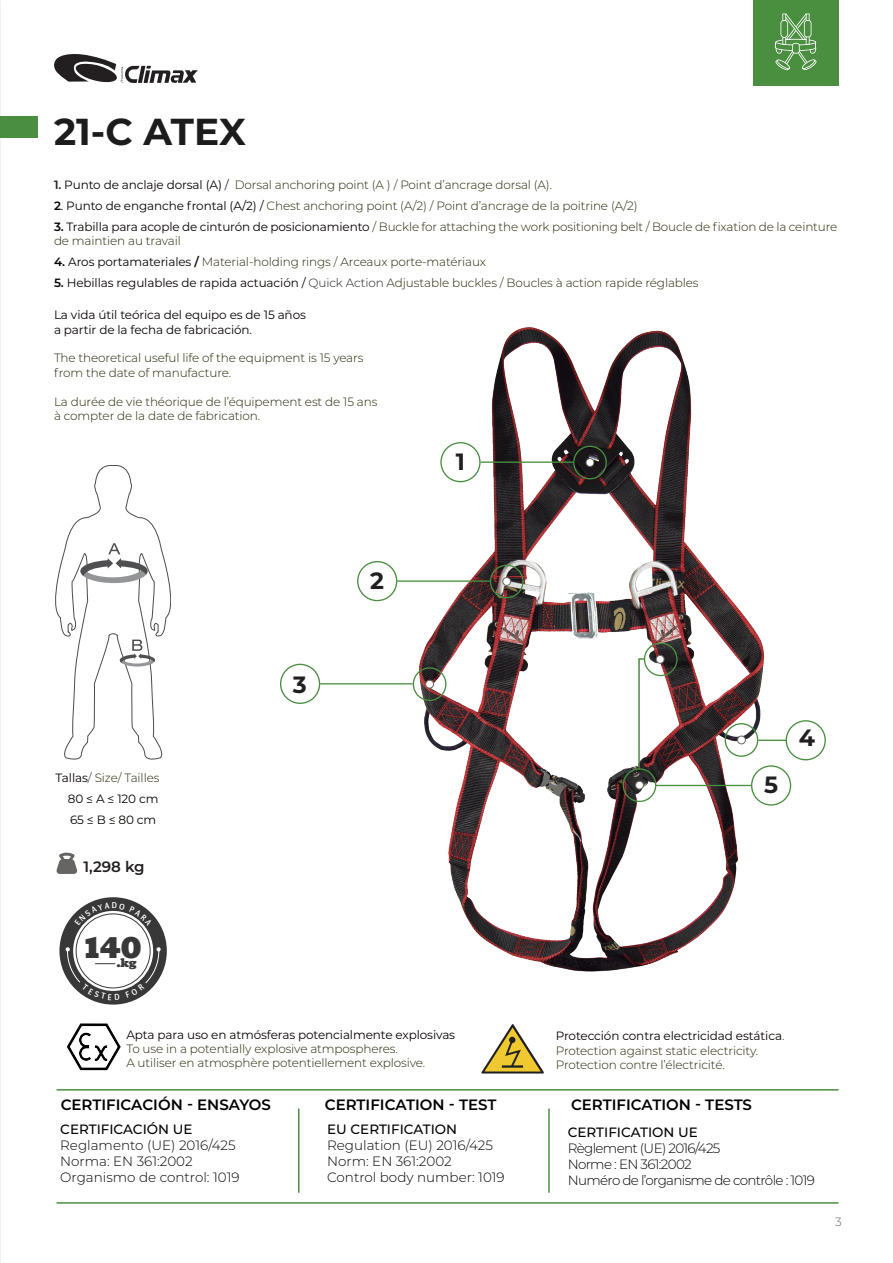
<style>
.page{position:relative;width:893px;height:1263px;background:#fff}
.page>*{position:absolute;margin:0;border:0;box-sizing:border-box;transform-origin:0 0}
.NOMBRE_PRODUCTO{font:700 37.5px "Montserrat";letter-spacing:-.005em;color:#1c1c1c}
.t1{font:31.8px "Bevan";color:#383838}
.t2{font:700 23.55px "Montserrat";color:#231f20}
.TITULO_2_pagina{font:600 15px "Montserrat";color:#000001}
.t3{font:600 15px "Montserrat";color:#231f20}
.TEXTO_BASE{font:300 13.5px "Montserrat";letter-spacing:-.05em;color:#000002}
.TEXTO_BASE-2{font:300 13.5px "Montserrat";color:#000001}
.TEXTO_BASE-3{font:300 13.5px "Montserrat";color:#000002}
.TEXTO_BASE-4{font:500 13.5px "Montserrat";color:#000002}
.TEXTO_BASE-5{font:500 13.5px "Montserrat";color:#000001}
.t4{font:300 12px/14.4px "Montserrat";letter-spacing:-.01em;color:#252205}
.t5{font:12px "Montserrat";letter-spacing:-.01em;color:#080302}
.t6{font:300 12px "Montserrat";color:#666563}
.t7{font:11.7px "Bevan";color:#383838}
.s1{font-weight:600;color:#231f20}
.s2{font-weight:400;color:#080302}
.s3{font-weight:400;color:#231f20}
.s4{font-weight:600;color:#080302}
.s5{color:#231f20}
.s6{font-weight:300;color:#252205}
</style>
<div class="page">
<img style="left:386px;top:327px;width:402px;height:645px">
<svg style="left:56px;top:852px;width:22px;height:22px"></svg>
<hr style="left:298px;top:1108px;width:1px;height:85px;background:#4a8e41">
<hr style="left:548px;top:1108px;width:2px;height:85px;background:#4a8e41">
<hr style="left:57px;top:1089px;width:781px;height:1px;background:#4a8e41">
<hr style="left:57px;top:1202px;width:781px;height:2px;background:#4a8e41">
<div style="left:0;top:116px;width:38px;height:22px;background:#4a8e41"></div>
<svg style="left:54px;top:54px;width:144px;height:29px"></svg>
<div style="left:754px;top:0;width:85px;height:85px;background:#4a8e40"></div>
<svg style="left:775px;top:14px;width:41px;height:56px"></svg>
<svg style="left:56px;top:465px;width:115px;height:294px"></svg>
<hr style="left:481px;top:461px;width:92px;height:2px;background:#4a8e41">
<div style="left:440px;top:442px;width:41px;height:40px;border:1px solid #4a8e41;border-radius:50%"></div>
<div style="left:573px;top:446px;width:34px;height:33px;border:1px solid #4a8e41;border-radius:50%"></div>
<div style="left:586px;top:459px;width:8px;height:7px;background:#fff;border-radius:50%"></div>
<div style="left:586px;top:458px;width:8px;height:9px;border:1px solid #666563;border-radius:50%"></div>
<hr style="left:320px;top:683px;width:93px;height:1px;background:#4a8e41">
<div style="left:280px;top:664px;width:40px;height:40px;border:1px solid #4a8e41;border-radius:50%"></div>
<div style="left:413px;top:667px;width:33px;height:34px;border:1px solid #4a8e41;border-radius:50%"></div>
<div style="left:426px;top:680px;width:8px;height:8px;background:#fff;border-radius:50%"></div>
<div style="left:425px;top:680px;width:9px;height:8px;border:1px solid #666563;border-radius:50%"></div>
<svg style="left:758px;top:740px;width:28px;height:1px"></svg>
<hr style="left:656px;top:785px;width:95px;height:1px;background:#4a8e41">
<div style="left:786px;top:720px;width:40px;height:40px;border:1px solid #4a8e41;border-radius:50%"></div>
<div style="left:751px;top:765px;width:40px;height:41px;border:1px solid #4a8e41;border-radius:50%"></div>
<div style="left:725px;top:723px;width:33px;height:34px;border:1px solid #4a8e41;border-radius:50%"></div>
<div style="left:623px;top:768px;width:33px;height:34px;border:1px solid #4a8e41;border-radius:50%"></div>
<div style="left:644px;top:642px;width:34px;height:34px;border:1px solid #4a8e41;border-radius:50%"></div>
<div style="left:737px;top:736px;width:8px;height:8px;background:#fff;border-radius:50%"></div>
<div style="left:737px;top:735px;width:9px;height:9px;border:1px solid #666563;border-radius:50%"></div>
<div style="left:635px;top:781px;width:8px;height:8px;background:#fff;border-radius:50%"></div>
<div style="left:635px;top:781px;width:9px;height:8px;border:1px solid #666563;border-radius:50%"></div>
<div style="left:656px;top:655px;width:8px;height:8px;background:#fff;border-radius:50%"></div>
<div style="left:656px;top:655px;width:8px;height:9px;border:1px solid #666563;border-radius:50%"></div>
<hr style="left:397px;top:580px;width:93px;height:2px;background:#4a8e41">
<div style="left:357px;top:561px;width:40px;height:40px;border:1px solid #4a8e41;border-radius:50%"></div>
<div style="left:490px;top:565px;width:34px;height:33px;border:1px solid #4a8e41;border-radius:50%"></div>
<div style="left:503px;top:577px;width:8px;height:8px;background:#fff;border-radius:50%"></div>
<div style="left:502px;top:577px;width:9px;height:9px;border:1px solid #666563;border-radius:50%"></div>
<svg style="left:638px;top:657px;width:7px;height:114px"></svg>
<svg style="left:67px;top:1023px;width:54px;height:47px"></svg>
<svg style="left:481px;top:1024px;width:63px;height:49px"></svg>
<svg style="left:59px;top:897px;width:108px;height:107px"></svg>
<p class="NOMBRE_PRODUCTO" style="left:54px;top:105px;width:193px">21-C ATEX</p>
<p class="t4" style="left:54px;top:177px;width:500px"><span class="s1">1.</span> <span class="s2">Punto de anclaje dorsal (A)</span> <span class="s3">/</span> Dorsal anchoring point (A ) / Point d’ancrage dorsal (A).</p>
<p class="t4" style="left:54px;top:198px;width:585px"><span class="s4">2</span><span class="s2">. Punto de enganche frontal (A/2) /</span> Chest anchoring point (A/2) / Point d’ancrage de la poitrine (A/2)</p>
<p class="t4" style="left:54px;top:219px;width:785px"><span class="s4">3.</span> <span class="s2">Trabilla para acople de cinturón de posicionamiento</span> / Buckle for attaching the work positioning belt / Boucle de fixation de la ceinture de maintien au travail</p>
<p class="t4" style="left:54px;top:254px;width:434px"><span class="s4">4.</span> <span class="s2">Aros portamateriales</span> <span class="s4">/</span> Material-holding rings / Arceaux porte-matériaux</p>
<p class="t4" style="left:54px;top:275px;width:646px"><span class="s4">5.</span> <span class="s2">Hebillas regulables de rapida actuación /</span> <span class="s5">Quick Action</span> Adjustable buckles / Boucles à action rapide réglables</p>
<p class="t5" style="left:54px;top:307px;width:253px">La vida útil teórica del equipo es de 15 años</p>
<p class="t5" style="left:54px;top:321px;width:200px">a partir de la fecha de fabricación.</p>
<p class="t4" style="left:54px;top:351px;width:311px">The theoretical useful life of the equipment is 15 years</p>
<p class="t4" style="left:54px;top:365px;width:179px">from the date of manufacture.</p>
<p class="t4" style="left:54px;top:394px;width:325px">La durée de vie théorique de l’équipement est de 15 ans</p>
<p class="t4" style="left:54px;top:408px;width:208px">à compter de la date de fabrication.</p>
<p class="t4" style="left:56px;top:770px;width:105px"><span class="s2">Tallas</span><span class="s5">/</span> Size/ Tailles</p>
<p class="t5" style="left:68px;top:790px;width:92px">80 ≤ A ≤ 120 cm</p>
<p class="t5" style="left:70px;top:811px;width:88px">65 ≤ B ≤ 80 cm</p>
<p class="t3" style="left:84px;top:855px;width:63px">1,298 kg</p>
<h2 class="t1" style="left:85px;top:920px;width:59px">140</h2>
<p class="t7" style="left:117px;top:953px;width:21px">.kg</p>
<p class="t2" style="left:293px;top:667px;width:15px">3</p>
<p class="t2" style="left:370px;top:563px;width:15px">2</p>
<p class="t2" style="left:456px;top:444px;width:11px">1</p>
<p class="t4" style="left:126px;top:1027px;width:330px"><span class="s2">Apta para uso en atmósferas potencialmente explosivas<br></span>To use in a potentially explosive atmpospheres.<br>A utiliser en atmosphère potentiellement explosive.</p>
<p class="t2" style="left:764px;top:768px;width:16px">5</p>
<p class="t2" style="left:799px;top:720px;width:18px">4</p>
<p class="t5" style="left:556px;top:1028px;width:230px">Protección contra electricidad estática<span class="s6">.</span></p>
<p class="t4" style="left:556px;top:1043px;width:204px">Protection against static electricity.</p>
<p class="t4" style="left:556px;top:1057px;width:170px">Protection contre l’électricité.</p>
<p class="TITULO_2_pagina" style="left:61px;top:1093px;width:212px">CERTIFICACIÓN - ENSAYOS</p>
<p class="TITULO_2_pagina" style="left:325px;top:1093px;width:173px">CERTIFICATION - TEST</p>
<p class="TITULO_2_pagina" style="left:571px;top:1093px;width:182px">CERTIFICATION - TESTS</p>
<p class="TEXTO_BASE-5" style="left:60px;top:1119px;width:134px">CERTIFICACIÓN UE</p>
<p class="TEXTO_BASE-2" style="left:60px;top:1136px;width:177px">Reglamento (UE) 2016/425</p>
<p class="TEXTO_BASE-2" style="left:60px;top:1152px;width:134px">Norma: EN 361:2002</p>
<p class="TEXTO_BASE-2" style="left:60px;top:1168px;width:181px">Organismo de control: 1019</p>
<p class="TEXTO_BASE-4" style="left:327px;top:1119px;width:132px">EU CERTIFICATION</p>
<p class="TEXTO_BASE-3" style="left:327px;top:1136px;width:167px">Regulation (EU) 2016/425</p>
<p class="TEXTO_BASE-3" style="left:327px;top:1152px;width:126px">Norm: EN 361:2002</p>
<p class="TEXTO_BASE-3" style="left:327px;top:1168px;width:179px">Control body number: 1019</p>
<p class="TEXTO_BASE-4" style="left:568px;top:1122px;width:132px">CERTIFICATION UE</p>
<p class="TEXTO_BASE" style="left:568px;top:1139px;width:154px">Règlement (UE) 2016/425</p>
<p class="TEXTO_BASE" style="left:568px;top:1155px;width:125px">Norme : EN 361:2002</p>
<p class="TEXTO_BASE" style="left:568px;top:1171px;width:249px">Numéro de l’organisme de contrôle : 1019</p>
<p class="t6" style="left:835px;top:1213px;width:8px">3</p>
</div>
